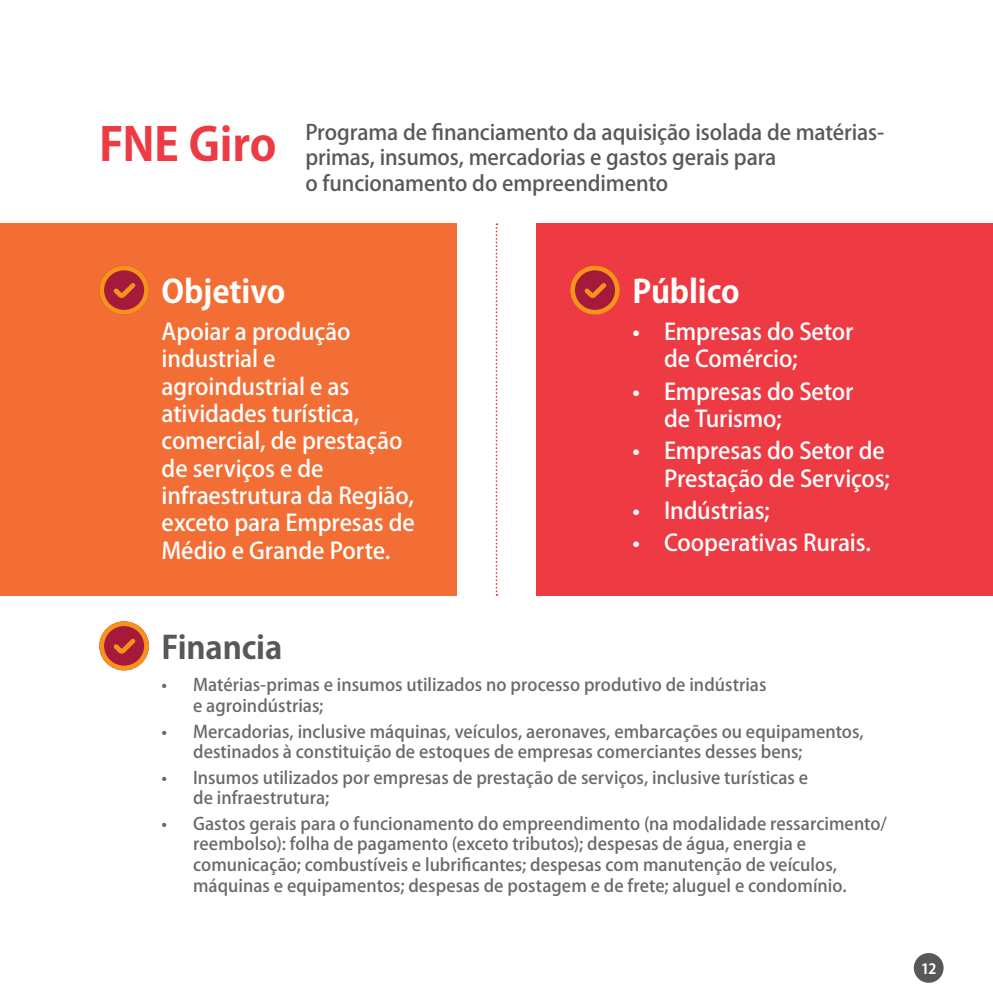
<style>
.page{position:relative;width:993px;height:993px;background:#fff}
.page>*{position:absolute;margin:0;border:0;box-sizing:border-box;transform-origin:0 0}
.Title___Circle_1{font:700 45.5px "Koz Go Pr 6 N";letter-spacing:-.01em;color:#ee3a43}
.Body_Text___Tip{font:700 31.5px "Koz Go Pro";letter-spacing:-.005em;color:#fff}
.Body_Text___Tip-2{font:700 31.5px "Koz Go Pro";letter-spacing:-.005em;color:#57585a}
.Body_text___Box_1{font:500 22.75px/27.3px "Koz Go Pro";letter-spacing:-.005em;color:#fff}
.Body_Text___Tip-3{font:500 21px/25.2px "Koz Go Pro";letter-spacing:-.005em;color:#57585a}
.t1{font:500 17.15px/20.7px "Koz Go Pro";color:#69696c}
.t2{font:700 14px "Koz Go Pro";color:#fff}
</style>
<div class="page">
<svg style="left:495px;top:223px;width:2px;height:372px"></svg>
<div style="left:536px;top:223px;width:456px;height:372px;background:#ee3a43"></div>
<div style="left:0;top:223px;width:456px;height:372px;background:#f26e34"></div>
<svg style="left:99px;top:265px;width:50px;height:49px"></svg>
<svg style="left:570px;top:265px;width:49px;height:49px"></svg>
<svg style="left:99px;top:621px;width:50px;height:49px"></svg>
<div style="left:913px;top:952px;width:30px;height:30px;background:#57585a;border-radius:50%"></div>
<p class="Title___Circle_1" style="left:99px;top:118px;width:179px">FNE Giro</p>
<p class="Body_Text___Tip-3" style="left:305px;top:121px;width:580px">Programa de financiamento da aquisição isolada de matérias&shy;primas, insumos, mercadorias e gastos gerais para<br>o funcionamento do empreendimento</p>
<p class="Body_Text___Tip" style="left:161px;top:271px;width:125px">Objetivo</p>
<p class="Body_text___Box_1" style="left:161px;top:319px;width:254px">Apoiar a produção industrial e agroindustrial e as atividades turística, comercial, de prestação de serviços e de infraestrutura da Região, exceto para Empresas de<br>Médio e Grande Porte.</p>
<p class="Body_Text___Tip" style="left:632px;top:271px;width:109px">Público</p>
<p class="Body_text___Box_1" style="left:663px;top:319px;width:191px;text-indent:-32px">• Empresas do Setor de Comércio;</p>
<p class="Body_text___Box_1" style="left:663px;top:379px;width:191px;text-indent:-32px">• Empresas do Setor de Turismo;</p>
<p class="Body_text___Box_1" style="left:632px;top:438px;width:258px;text-align:right">• Empresas do Setor de<br>Prestação de Serviços;</p>
<p class="Body_text___Box_1" style="left:632px;top:498px;width:138px">• Indústrias;</p>
<p class="Body_text___Box_1" style="left:632px;top:530px;width:240px">• Cooperativas Rurais.</p>
<p class="Body_Text___Tip-2" style="left:161px;top:626px;width:122px">Financia</p>
<p class="t1" style="left:193px;top:675px;width:574px;text-indent:-32px">• Matérias-primas e insumos utilizados no processo produtivo de indústrias e agroindústrias;</p>
<p class="t1" style="left:193px;top:721px;width:672px;text-indent:-32px">• Mercadorias, inclusive máquinas, veículos, aeronaves, embarcações ou equipamentos, destinados à constituição de estoques de empresas comerciantes desses bens;</p>
<p class="t1" style="left:193px;top:767px;width:616px;text-indent:-32px">• Insumos utilizados por empresas de prestação de serviços, inclusive turísticas e de infraestrutura;</p>
<p class="t1" style="left:193px;top:813px;width:694px;text-indent:-32px">• Gastos gerais para o funcionamento do empreendimento (na modalidade ressarcimento/ reembolso): folha de pagamento (exceto tributos); despesas de água, energia e comunicação; combustíveis e lubrificantes; despesas com manutenção de veículos, máquinas e equipamentos; despesas de postagem e de frete; aluguel e condomínio.</p>
<p class="t2" style="left:920px;top:959px;width:17px">12</p>
</div>
